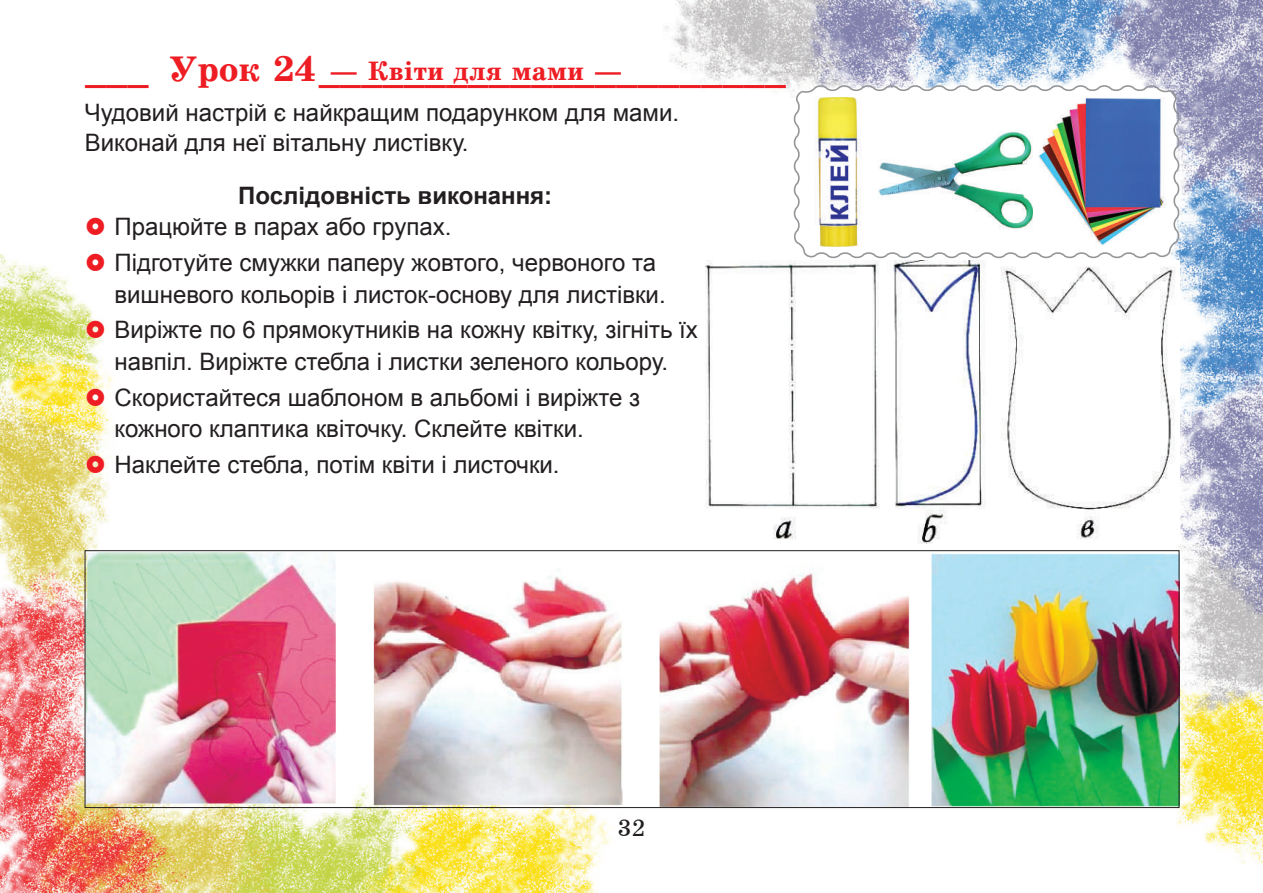
<style>
.page{position:relative;width:1263px;height:893px;background:#fff}
.page>*{position:absolute;margin:0;border:0;box-sizing:border-box;transform-origin:0 0}
.t1{font:700 36px "School";color:#ee1d23}
.t2{font:700 27px "School";color:#ee1d23}
.t3{font:24px/35.7px "Arial";color:#231f20}
.t4{font:700 24px "Arial";color:#231f20}
.t5{font:24px "School";color:#231f20}
</style>
<div class="page">
<img style="left:0;top:0;width:1263px;height:893px">
<svg style="left:791px;top:83px;width:390px;height:177px"></svg>
<img style="left:87px;top:552px;width:1090px;height:254px">
<img style="left:706px;top:260px;width:473px;height:284px">
<img style="left:1037px;top:97px;width:129px;height:149px">
<img style="left:877px;top:130px;width:160px;height:101px">
<img style="left:814px;top:97px;width:48px;height:149px">
<svg style="left:87px;top:218px;width:17px;height:17px"></svg>
<svg style="left:87px;top:253px;width:17px;height:18px"></svg>
<svg style="left:87px;top:321px;width:17px;height:17px"></svg>
<svg style="left:87px;top:388px;width:17px;height:17px"></svg>
<svg style="left:87px;top:455px;width:17px;height:18px"></svg>
<h1 class="t1" style="left:85px;top:50px;width:702px">___ Урок 24______________________</h1>
<p class="t2" style="left:329px;top:57px;width:295px">— Квіти для мами —</p>
<p class="t3" style="left:85px;top:97px;width:596px;line-height:30px">Чудовий настрій є найкращим подарунком для мами.<br>Виконай для неї вітальну листівку.</p>
<p class="t4" style="left:238px;top:179px;width:315px">Послідовність виконання:</p>
<p class="t3" style="left:114px;top:209px;width:543px">Працюйте в парах або групах.<br>Підготуйте смужки паперу жовтого, червоного та</p>
<p class="t3" style="left:114px;top:276px;width:585px">вишневого кольорів і листок-основу для листівки.<br>Виріжте по 6 прямокутників на кожну квітку, зігніть їх</p>
<p class="t3" style="left:114px;top:344px;width:555px">навпіл. Виріжте стебла і листки зеленого кольору.<br>Скористайтеся шаблоном в альбомі і виріжте з</p>
<p class="t3" style="left:114px;top:411px;width:471px">кожного клаптика квіточку. Склейте квітки.<br>Наклейте стебла, потім квіти і листочки.</p>
<p class="t5" style="left:618px;top:815px;width:29px">32</p>
</div>
